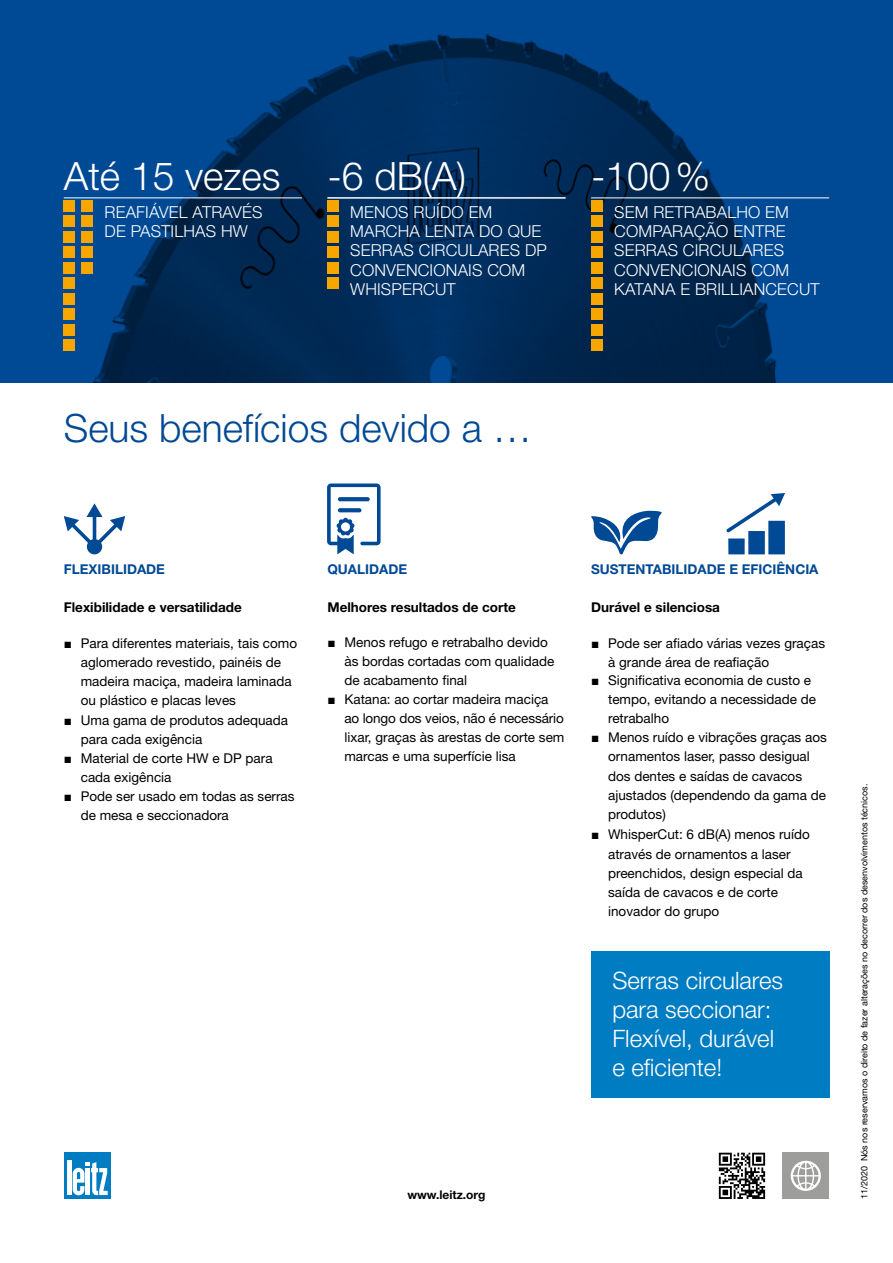
<style>
.page{position:relative;width:893px;height:1263px;background:#fff}
.page>*{position:absolute;margin:0;border:0;box-sizing:border-box;transform-origin:0 0}
.t1{font:300 39px "Helvetica Neue LT Pro";color:#fff}
.t2{font:300 39px "Helvetica Neue LT Pro";color:#004994}
.t3{font:300 24px/28.8px "Helvetica Neue LT Pro";color:#fff}
.t4{font:300 16.5px/19px "Helvetica Neue LT Pro";letter-spacing:.01em;color:#fff}
.t5{font:13.5px/19.2px "Helvetica Neue LT Pro";color:#000}
.t6{font:13.5px/19.2px "Helvetica Neue LT Pro";color:#020203}
.t7{font:700 13.5px "Helvetica Neue LT Pro";color:#000}
.t8{font:700 13.5px "Helvetica Neue LT Pro";color:#004994}
.t9{font:700 12px "Helvetica Neue LT Pro";color:#000}
.t10{font:9px "Helvetica Neue LT Pro";color:#000}
.s1{font-family:"Arial"}
</style>
<div class="page">
<svg style="left:0;top:0;width:893px;height:383px;background:#003973"></svg>
<svg style="left:591px;top:511px;width:71px;height:43px"></svg>
<svg style="left:327px;top:483px;width:54px;height:71px"></svg>
<svg style="left:338px;top:508px;width:23px;height:4px"></svg>
<svg style="left:338px;top:497px;width:32px;height:4px"></svg>
<div style="left:64px;top:1152px;width:47px;height:47px;background:#007cc2"></div>
<div style="left:67px;top:1160px;width:5px;height:35px;background:#fff"></div>
<svg style="left:73px;top:1162px;width:35px;height:33px"></svg>
<div style="left:768px;top:521px;width:17px;height:33px;background:#004994"></div>
<div style="left:748px;top:531px;width:17px;height:23px;background:#004994"></div>
<div style="left:728px;top:538px;width:17px;height:16px;background:#004994"></div>
<svg style="left:726px;top:493px;width:59px;height:39px"></svg>
<svg style="left:64px;top:503px;width:61px;height:51px"></svg>
<div style="left:783px;top:1153px;width:46px;height:46px;background:#9d9d9c"></div>
<svg style="left:791px;top:1161px;width:30px;height:30px"></svg>
<svg style="left:719px;top:1153px;width:46px;height:46px"></svg>
<hr style="left:327px;top:197px;width:239px;height:1px;background:#fff">
<div style="left:327px;top:247px;width:12px;height:11px;background:#f7a600"></div>
<div style="left:327px;top:231px;width:12px;height:11px;background:#f7a600"></div>
<div style="left:327px;top:216px;width:12px;height:11px;background:#f7a600"></div>
<div style="left:327px;top:200px;width:12px;height:11px;background:#f7a600"></div>
<div style="left:327px;top:278px;width:12px;height:11px;background:#f7a600"></div>
<div style="left:327px;top:262px;width:12px;height:11px;background:#f7a600"></div>
<hr style="left:327px;top:198px;width:239px;height:1px;background:#fff">
<div style="left:591px;top:951px;width:238px;height:146px;background:#007cc2"></div>
<hr style="left:64px;top:197px;width:238px;height:1px;background:#fff">
<div style="left:64px;top:247px;width:11px;height:11px;background:#f7a600"></div>
<div style="left:64px;top:231px;width:11px;height:11px;background:#f7a600"></div>
<div style="left:64px;top:216px;width:11px;height:11px;background:#f7a600"></div>
<div style="left:64px;top:200px;width:11px;height:11px;background:#f7a600"></div>
<div style="left:64px;top:293px;width:11px;height:11px;background:#f7a600"></div>
<div style="left:64px;top:278px;width:11px;height:11px;background:#f7a600"></div>
<div style="left:64px;top:262px;width:11px;height:11px;background:#f7a600"></div>
<div style="left:64px;top:340px;width:11px;height:11px;background:#f7a600"></div>
<div style="left:64px;top:324px;width:11px;height:11px;background:#f7a600"></div>
<div style="left:64px;top:309px;width:11px;height:11px;background:#f7a600"></div>
<hr style="left:591px;top:197px;width:238px;height:1px;background:#fff">
<div style="left:591px;top:247px;width:11px;height:11px;background:#f7a600"></div>
<div style="left:591px;top:231px;width:11px;height:11px;background:#f7a600"></div>
<div style="left:591px;top:216px;width:11px;height:11px;background:#f7a600"></div>
<div style="left:591px;top:200px;width:11px;height:11px;background:#f7a600"></div>
<div style="left:591px;top:293px;width:11px;height:11px;background:#f7a600"></div>
<div style="left:591px;top:278px;width:11px;height:11px;background:#f7a600"></div>
<div style="left:591px;top:262px;width:11px;height:11px;background:#f7a600"></div>
<div style="left:591px;top:340px;width:11px;height:11px;background:#f7a600"></div>
<div style="left:591px;top:324px;width:11px;height:11px;background:#f7a600"></div>
<div style="left:591px;top:309px;width:11px;height:11px;background:#f7a600"></div>
<div style="left:81px;top:247px;width:12px;height:11px;background:#f7a600"></div>
<div style="left:81px;top:231px;width:12px;height:11px;background:#f7a600"></div>
<div style="left:81px;top:216px;width:12px;height:11px;background:#f7a600"></div>
<div style="left:81px;top:200px;width:12px;height:11px;background:#f7a600"></div>
<div style="left:81px;top:262px;width:12px;height:11px;background:#f7a600"></div>
<h1 class="t1" style="left:64px;top:152px;width:218px">Até 15 vezes</h1>
<p class="t4" style="left:105px;top:202px;width:159px">REAFIÁVEL ATRAVÉS<br>DE PASTILHAS HW</p>
<h1 class="t1" style="left:327px;top:152px;width:140px">-6 dB(A)</h1>
<p class="t4" style="left:350px;top:202px;width:198px">MENOS RUÍDO EM<br>MARCHA LENTA DO QUE<br>SERRAS CIRCULARES DP<br>CONVENCIONAIS COM<br>WHISPERCUT</p>
<h1 class="t1" style="left:591px;top:152px;width:121px">-100%</h1>
<p class="t4" style="left:614px;top:202px;width:207px">SEM RETRABALHO EM<br>COMPARAÇÃO ENTRE<br>SERRAS CIRCULARES<br>CONVENCIONAIS COM<br>KATANA E BRILLIANCECUT</p>
<h1 class="t2" style="left:64px;top:404px;width:470px">Seus benefícios devido a …</h1>
<p class="t8" style="left:64px;top:561px;width:103px">FLEXIBILIDADE</p>
<p class="t7" style="left:64px;top:599px;width:180px">Flexibilidade e versatilidade</p>
<p class="t5" style="left:81px;top:633px;width:218px;text-indent:-17px"><span class="s1">■</span> Para diferentes materiais, tais como aglomerado revestido, painéis de madeira maciça, madeira laminada ou plástico e placas leves</p>
<p class="t5" style="left:81px;top:710px;width:209px;text-indent:-17px"><span class="s1">■</span> Uma gama de produtos adequada para cada exigência</p>
<p class="t5" style="left:81px;top:748px;width:193px;text-indent:-17px"><span class="s1">■</span> Material de corte HW e DP para cada exigência</p>
<p class="t5" style="left:81px;top:786px;width:215px;text-indent:-17px"><span class="s1">■</span> Pode ser usado em todas as serras de mesa e seccionadora</p>
<p class="t8" style="left:327px;top:561px;width:81px">QUALIDADE</p>
<p class="t7" style="left:327px;top:599px;width:190px">Melhores resultados de corte</p>
<p class="t6" style="left:344px;top:632px;width:211px;text-indent:-17px"><span class="s1">■</span> Menos refugo e retrabalho devido às bordas cortadas com qualidade de acabamento final</p>
<p class="t6" style="left:344px;top:689px;width:222px;text-indent:-17px"><span class="s1">■</span> Katana: ao cortar madeira maciça ao longo dos veios, não é necessário lixar, graças às arestas de corte sem marcas e uma superfície lisa</p>
<p class="t8" style="left:591px;top:561px;width:229px">SUSTENTABILIDADE E EFICIÊNCIA</p>
<p class="t7" style="left:591px;top:599px;width:130px">Durável e silenciosa</p>
<p class="t6" style="left:608px;top:633px;width:218px;text-indent:-17px"><span class="s1">■</span> Pode ser afiado várias vezes graças à grande área de reafiação</p>
<p class="t5" style="left:608px;top:670px;width:210px;text-indent:-17px"><span class="s1">■</span> Significativa economia de custo e tempo, evitando a necessidade de retrabalho</p>
<p class="t5" style="left:608px;top:728px;width:220px;text-indent:-17px"><span class="s1">■</span> Menos ruído e vibrações graças aos ornamentos laser, passo desigual dos dentes e saídas de cavacos ajustados (dependendo da gama de produtos)</p>
<p class="t5" style="left:608px;top:825px;width:203px;text-indent:-17px"><span class="s1">■</span> WhisperCut: 6 dB(A) menos ruído através de ornamentos a laser preenchidos, design especial da saída de cavacos e de corte inovador do grupo</p>
<h2 class="t3" style="left:612px;top:966px;width:172px">Serras circulares para seccionar:<br>Flexível, durável e eficiente!</h2>
<p class="t9" style="left:407px;top:1187px;width:80px">www.leitz.org</p>
<p class="t10" style="left:859px;top:1199px;width:417px;rotate:-90deg">11/2020 Nós nos reservamos o direito de fazer alterações no decorrer dos desenvolvimentos técnicos.</p>
</div>
